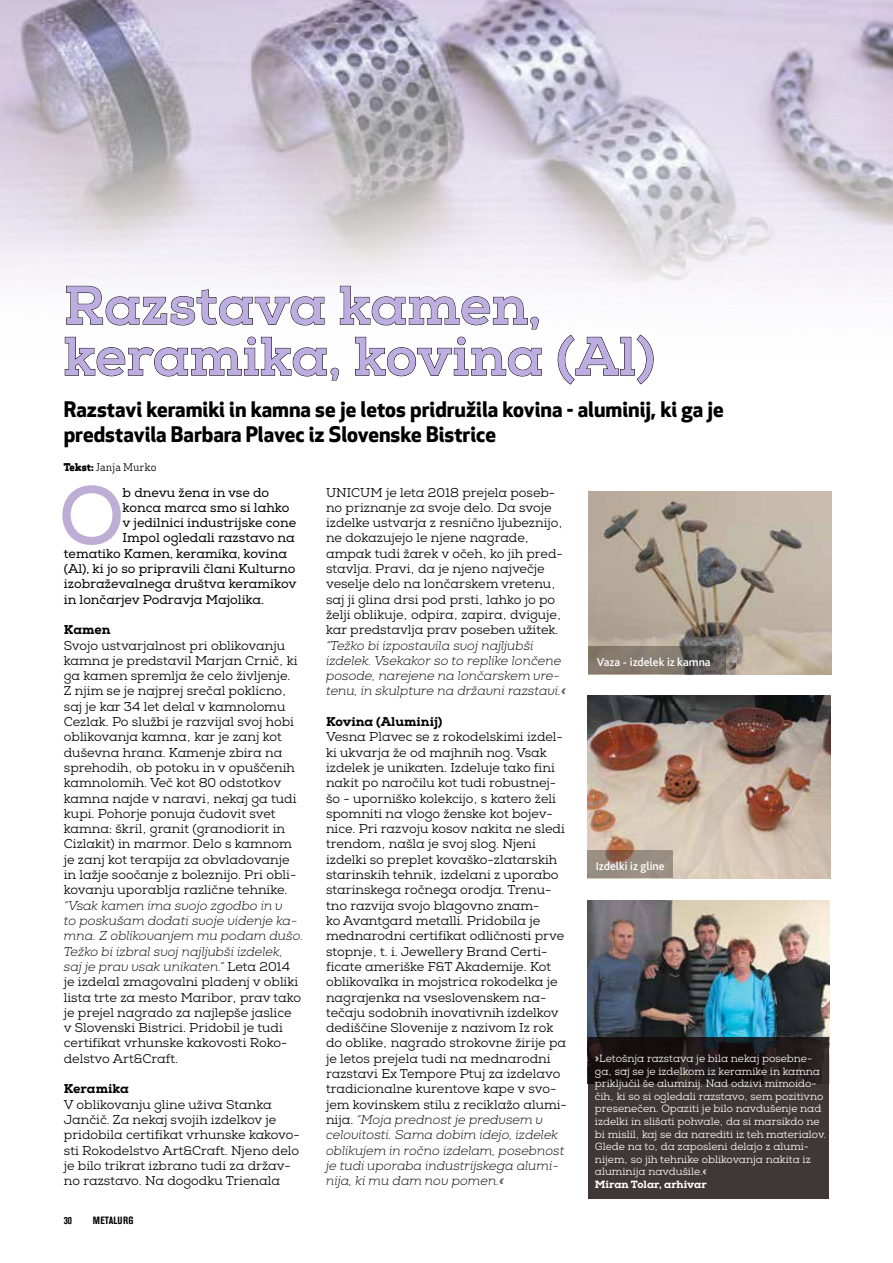
<style>
.page{position:relative;width:893px;height:1263px;background:#fff}
.page>*{position:absolute;margin:0;border:0;box-sizing:border-box;transform-origin:0 0}
.t1{font:78.3px "Nexa Slab";color:#beaed5}
.t2{font:800 54px/51px "Nexa Slab";color:#beade1}
.t3{font:700 21px/25.2px "Apex New";color:#000}
.t4{font:12.75px/15.3px "Nexa Slab";color:#000}
.t5{font:12.75px "Nexa Slab";color:#000}
.t6{font:italic 300 12.75px/15.3px "Nexa Slab";color:#000}
.t7{font:800 12.75px "Nexa Slab";color:#000}
.t8{font:500 12px "Bliss 2";color:#fff}
.t9{font:10.5px/12.6px "Nexa Slab";color:#fff}
.t10{font:800 10.5px "Nexa Slab";color:#fff}
.t11{font:10.5px "Apex Serif";color:#000}
.t12{font:700 condensed 10.5px "Akzidenz Grotesk BQ";letter-spacing:.02em;color:#000}
.s1{font-weight:800}
.s2{font-weight:300;font-style:italic}
</style>
<div class="page">
<img style="left:587px;top:901px;width:242px;height:183px">
<img style="left:588px;top:491px;width:243px;height:183px">
<img style="left:587px;top:696px;width:243px;height:183px">
<svg style="left:588px;top:1037px;width:241px;height:162px;background:#352e2e"></svg>
<svg style="left:65px;top:354px;width:477px;height:27px"></svg>
<svg style="left:558px;top:354px;width:96px;height:31px"></svg>
<img style="left:0;top:0;width:893px;height:354px">
<svg style="left:62px;top:485px;width:59px;height:60px"></svg>
<svg style="left:588px;top:646px;width:138px;height:28px;background:#756d64"></svg>
<svg style="left:587px;top:850px;width:86px;height:28px;background:#96877a"></svg>
<h2 class="t2" style="left:64px;top:281px;width:593px">Razstava kamen, keramika, kovina (Al)</h2>
<h3 class="t3" style="left:64px;top:396px;width:661px">Razstavi keramiki in kamna se je letos pridružila kovina - aluminij, ki ga je predstavila Barbara Plavec iz Slovenske Bistrice</h3>
<p class="t11" style="left:64px;top:460px;width:94px"><span class="s1">Tekst:</span> Janja Murko</p>
<h1 class="t1" style="left:60px;top:469px;width:65px">O</h1>
<p class="t5" style="left:123px;top:484px;width:148px">b dnevu žena in vse do</p>
<p class="t5" style="left:123px;top:500px;width:168px">konca marca smo si lahko</p>
<p class="t5" style="left:123px;top:515px;width:175px">v jedilnici industrijske cone</p>
<p class="t5" style="left:123px;top:530px;width:174px">Impol ogledali razstavo na</p>
<p class="t5" style="left:64px;top:546px;width:225px">tematiko Kamen, keramika, kovina</p>
<p class="t5" style="left:64px;top:561px;width:233px">(Al), ki jo so pripravili člani Kulturno</p>
<p class="t5" style="left:64px;top:576px;width:234px">izobraževalnega društva keramikov</p>
<p class="t5" style="left:64px;top:592px;width:202px">in lončarjev Podravja Majolika.</p>
<p class="t7" style="left:64px;top:622px;width:48px">Kamen</p>
<p class="t4" style="left:64px;top:638px;width:235px">Svojo ustvarjalnost pri oblikovanju kamna je predstavil Marjan Crnič, ki ga kamen spremlja že celo življenje.<br>Z njim se je najprej srečal poklicno, saj je kar 34 let delal v kamnolomu Cezlak. Po službi je razvijal svoj hobi oblikovanja kamna, kar je zanj kot duševna hrana. Kamenje zbira na sprehodih, ob potoku in v opuščenih kamnolomih. Več kot 80 odstotkov kamna najde v naravi, nekaj ga tudi kupi. Pohorje ponuja čudovit svet kamna: škril, granit (granodiorit in Cizlakit) in marmor. Delo s kamnom je zanj kot terapija za obvladovanje in lažje soočanje z boleznijo. Pri obli&shy;kovanju uporablja različne tehnike.</p>
<p class="t4" style="left:64px;top:898px;width:241px"><span class="s2">“Vsak kamen ima svojo zgodbo in v<br>to poskušam dodati svoje videnje ka&shy;mna. Z oblikovanjem mu podam dušo.<br>Težko bi izbral svoj najljubši izdelek, saj je prav vsak unikaten.”</span> Leta 2014 je izdelal zmagovalni pladenj v obliki lista trte za mesto Maribor, prav tako je prejel nagrado za najlepše jaslice<br>v Slovenski Bistrici. Pridobil je tudi certifikat vrhunske kakovosti Roko&shy;delstvo Art&amp;Craft.</p>
<p class="t7" style="left:64px;top:1081px;width:66px">Keramika</p>
<p class="t4" style="left:64px;top:1097px;width:238px">V oblikovanju gline uživa Stanka Jančič. Za nekaj svojih izdelkov je pridobila certifikat vrhunske kakovo&shy;sti Rokodelstvo Art&amp;Craft. Njeno delo je bilo trikrat izbrano tudi za držav&shy;no razstavo. Na dogodku Trienala</p>
<p class="t12" style="left:64px;top:1214px;width:10px">30</p>
<p class="t12" style="left:93px;top:1214px;width:42px">METALURG</p>
<p class="t4" style="left:326px;top:485px;width:238px">UNICUM je leta 2018 prejela poseb&shy;no priznanje za svoje delo. Da svoje izdelke ustvarja z resnično ljubeznijo, ne dokazujejo le njene nagrade, ampak tudi žarek v očeh, ko jih pred&shy;stavlja. Pravi, da je njeno največje veselje delo na lončarskem vretenu, saj ji glina drsi pod prsti, lahko jo po želji oblikuje, odpira, zapira, dviguje, kar predstavlja prav poseben užitek.</p>
<p class="t6" style="left:326px;top:638px;width:241px">“Težko bi izpostavila svoj najljubši izdelek. Vsekakor so to replike lončene posode, narejene na lončarskem vre&shy;tenu, in skulpture na državni razstavi.«</p>
<p class="t7" style="left:326px;top:714px;width:118px">Kovina (Aluminij)</p>
<p class="t4" style="left:326px;top:730px;width:242px">Vesna Plavec se z rokodelskimi izdel&shy;ki ukvarja že od majhnih nog. Vsak izdelek je unikaten. Izdeluje tako fini nakit po naročilu kot tudi robustnej&shy;šo - uporniško kolekcijo, s katero želi spomniti na vlogo ženske kot bojev&shy;nice. Pri razvoju kosov nakita ne sledi trendom, našla je svoj slog. Njeni izdelki so preplet kovaško-zlatarskih starinskih tehnik, izdelani z uporabo starinskega ročnega orodja. Trenu&shy;tno razvija svojo blagovno znam-<br>ko Avantgard metalli. Pridobila je mednarodni certifikat odličnosti prve stopnje, t. i. Jewellery Brand Certi&shy;ficate ameriške F&amp;T Akademije. Kot oblikovalka in mojstrica rokodelka je nagrajenka na vseslovenskem na&shy;tečaju sodobnih inovativnih izdelkov dediščine Slovenije z nazivom Iz rok do oblike, nagrado strokovne žirije pa je letos prejela tudi na mednarodni razstavi Ex Tempore Ptuj za izdelavo tradicionalne kurentove kape v svo&shy;jem kovinskem stilu z reciklažo alumi&shy;nija. <span class="s2">“Moja prednost je predvsem v celovitosti. Sama dobim idejo, izdelek oblikujem in ročno izdelam, posebnost je tudi uporaba industrijskega alumi&shy;nija, ki mu dam nov pomen.«</span></p>
<p class="t8" style="left:597px;top:654px;width:116px">Vaza - izdelek iz kamna</p>
<p class="t8" style="left:596px;top:858px;width:70px">Izdelki iz gline</p>
<p class="t9" style="left:595px;top:1052px;width:233px">»Letošnja razstava je bila nekaj posebne&shy;ga, saj se je izdelkom iz keramike in kamna priključil še aluminij. Nad odzivi mimoido&shy;čih, ki so si ogledali razstavo, sem pozitivno presenečen. Opaziti je bilo navdušenje nad izdelki in slišati pohvale, da si marsikdo ne bi mislil, kaj se da narediti iz teh materialov.<br>Glede na to, da zaposleni delajo z alumi&shy;nijem, so jih tehnike oblikovanja nakita iz aluminija navdušile.«</p>
<p class="t10" style="left:595px;top:1178px;width:113px">Miran Tolar, arhivar</p>
</div>
